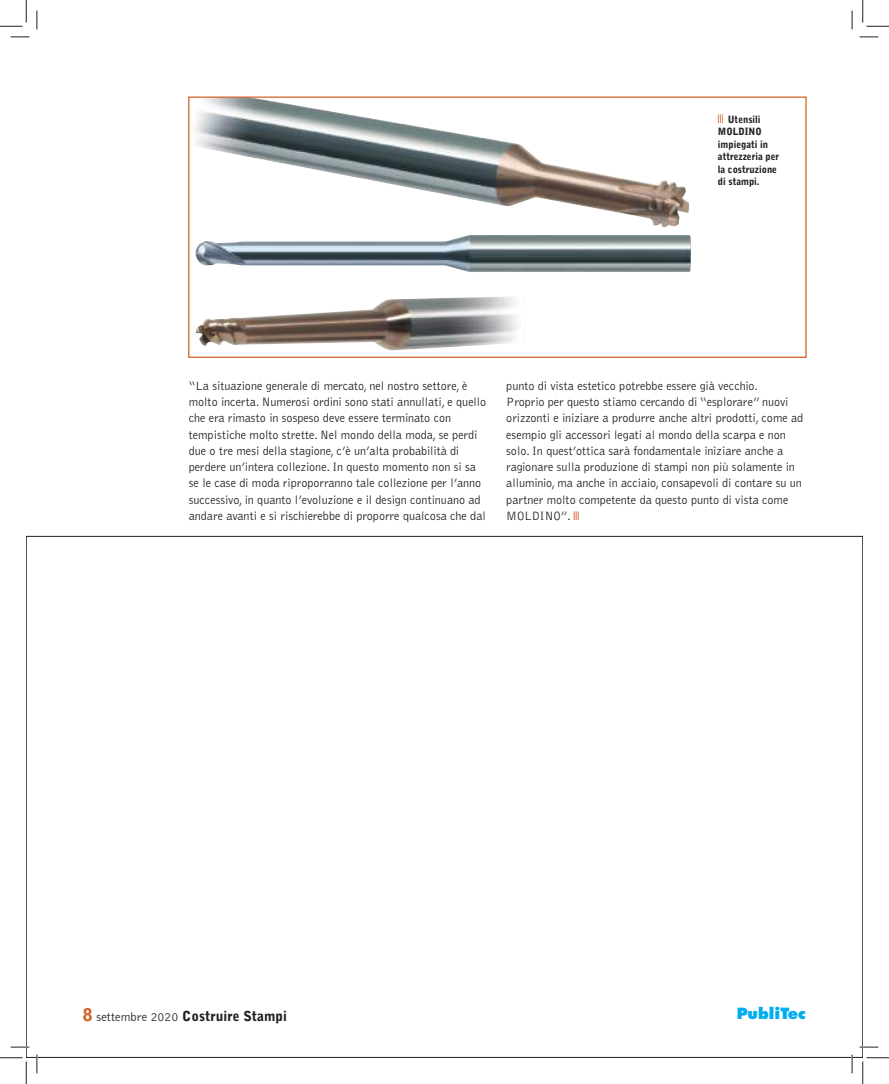
<style>
.page{position:relative;width:889px;height:1084px;background:#fff}
.page>*{position:absolute;margin:0;border:0;box-sizing:border-box;transform-origin:0 0}
.t1{font:800 15px "Futura";color:#00aeef}
.t2{font:900 13.75px "Bell Gothic";color:#241f1f}
.t3{font:300 12.5px/16.2px "Bell Gothic";color:#241f1f}
.t4{font:900 10px/12.5px "Bell Gothic";color:#241f1f;scale:.95 1}
.s1{font-size:17.5px;color:#d16025}
.s2{font-weight:300;font-size:12.5px}
</style>
<div class="page">
<img style="left:195px;top:98px;width:494px;height:129px">
<img style="left:195px;top:235px;width:496px;height:37px">
<img style="left:196px;top:297px;width:322px;height:53px">
<div style="left:188px;top:96px;width:618px;height:262px;border:1px solid #d16025"></div>
<svg style="left:11px;top:36px;width:18px;height:2px"></svg>
<svg style="left:859px;top:36px;width:19px;height:2px"></svg>
<svg style="left:11px;top:1046px;width:18px;height:2px"></svg>
<svg style="left:859px;top:1046px;width:19px;height:2px"></svg>
<svg style="left:36px;top:11px;width:2px;height:18px"></svg>
<svg style="left:36px;top:1054px;width:2px;height:19px"></svg>
<svg style="left:851px;top:11px;width:2px;height:18px"></svg>
<svg style="left:851px;top:1054px;width:2px;height:19px"></svg>
<svg style="left:0;top:0;width:27px;height:27px"></svg>
<svg style="left:0;top:1057px;width:27px;height:27px"></svg>
<svg style="left:862px;top:0;width:27px;height:27px"></svg>
<svg style="left:862px;top:1057px;width:27px;height:27px"></svg>
<p class="t4" style="left:718px;top:113px;width:66px;text-indent:10px">Utensili<br>MOLDINO impiegati in attrezzeria per la costruzione di stampi.</p>
<p class="t3" style="left:189px;top:378px;width:299px">“La situazione generale di mercato, nel nostro settore, è molto incerta. Numerosi ordini sono stati annullati, e quello che era rimasto in sospeso deve essere terminato con tempistiche molto strette. Nel mondo della moda, se perdi due o tre mesi della stagione, c’è un’alta probabilità di perdere un’intera collezione. In questo momento non si sa se le case di moda riproporranno tale collezione per l’anno successivo, in quanto l’evoluzione e il design continuano ad andare avanti e si rischierebbe di proporre qualcosa che dal</p>
<p class="t3" style="left:506px;top:378px;width:298px">punto di vista estetico potrebbe essere già vecchio.<br>Proprio per questo stiamo cercando di “esplorare” nuovi orizzonti e iniziare a produrre anche altri prodotti, come ad esempio gli accessori legati al mondo della scarpa e non solo. In quest’ottica sarà fondamentale iniziare anche a ragionare sulla produzione di stampi non più solamente in alluminio, ma anche in acciaio, consapevoli di contare su un partner molto competente da questo punto di vista come MOLDINO”.</p>
<p class="t2" style="left:83px;top:1007px;width:205px"><span class="s1">8</span> <span class="s2">settembre 2020</span> Costruire Stampi</p>
<p class="t1" style="left:737px;top:1004px;width:71px">PubliTec</p>
</div>
